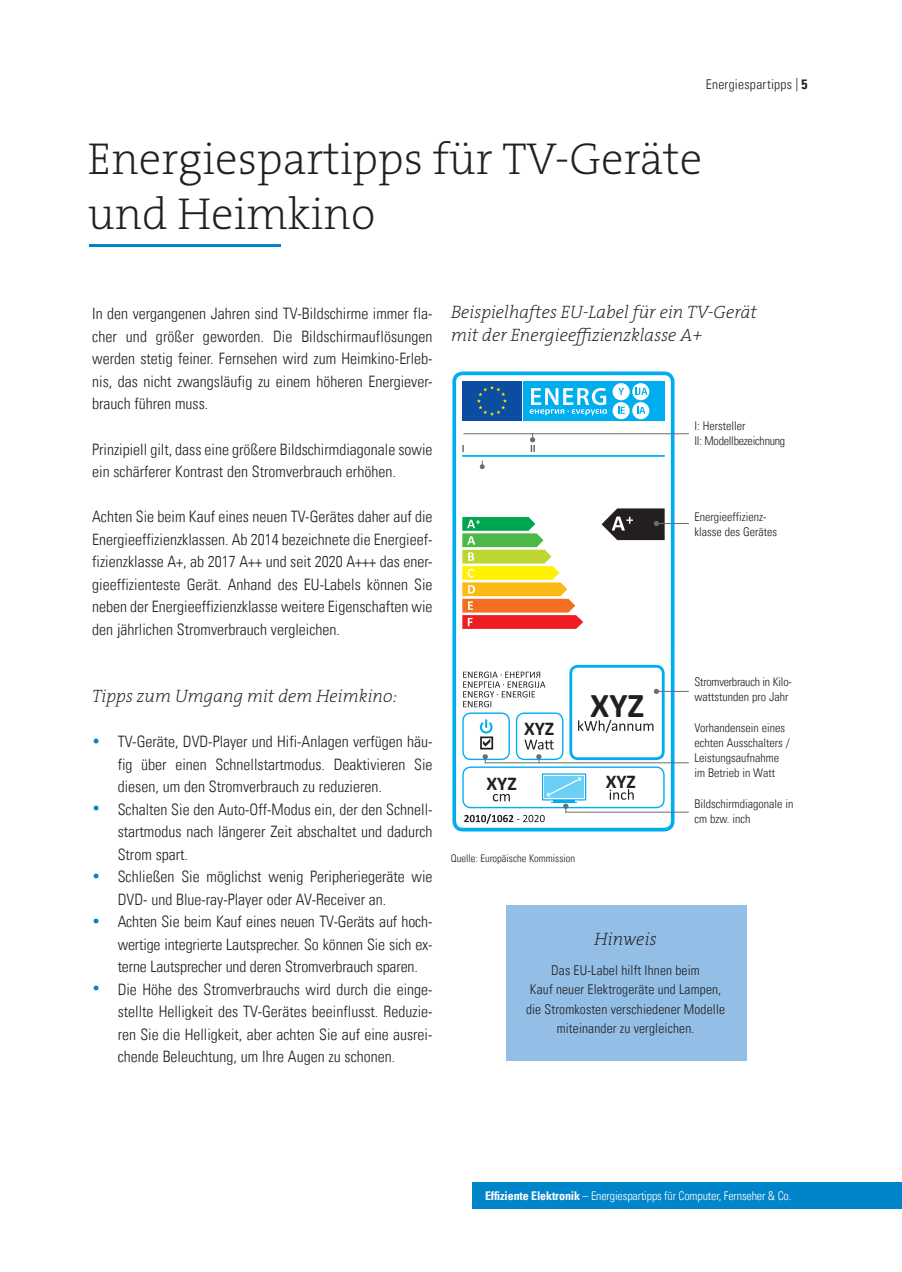
<style>
.page{position:relative;width:902px;height:1272px;background:#fff}
.page>*{position:absolute;margin:0;border:0;box-sizing:border-box;transform-origin:0 0}
.t1{font:45px/55.5px "The Serif HP2 Ex Lig";color:#231f20}
.t2{font:700 34.95px "Calibri";color:#231f20}
.t3{font:700 19.65px "Calibri";color:#231f20}
.t4{font:18px/22.5px "The Serif HP2 Ex Lig IT";color:#231f20}
.t5{font:300 condensed 15.75px/22.5px "Univers LT";color:#231f20;text-align:justify}
.t6{font:300 condensed 13.5px/19.5px "Univers LT";letter-spacing:.01em;color:#231f20;text-align:center}
.t7{font:300 condensed 12px/15px "Univers LT";color:#231f20}
.t8{font:300 condensed 12px/15px "Univers LT";letter-spacing:-.02em;color:#231f20}
.t9{font:300 condensed 12px "Univers LT";letter-spacing:-.01em;color:#fff}
.t10{font:11.25px "Calibri";color:#231f20}
.t11{font:300 condensed 10.5px "Univers LT";color:#231f20}
.s1{font-weight:700}
.s2{font-size:13.5px;color:#0084ca}
</style>
<div class="page">
<div style="left:472px;top:1182px;width:429px;height:27px;background:#0084ca"></div>
<hr style="left:89px;top:245px;width:192px;height:2px;background:#0084ca">
<div style="left:452px;top:371px;width:222px;height:460px;border:4px solid #00aeef;border-radius:9px"></div>
<div style="left:462px;top:381px;width:59px;height:40px;background:#0d4da1"></div>
<div style="left:523px;top:381px;width:141px;height:40px;background:#00aeef"></div>
<svg style="left:477px;top:386px;width:30px;height:30px"></svg>
<svg style="left:529px;top:388px;width:78px;height:27px"></svg>
<div style="left:612px;top:383px;width:17px;height:17px;background:#fff;border-radius:50%"></div>
<svg style="left:618px;top:388px;width:6px;height:7px"></svg>
<div style="left:632px;top:383px;width:17px;height:17px;background:#fff;border-radius:50%"></div>
<div style="left:612px;top:402px;width:17px;height:17px;background:#fff;border-radius:50%"></div>
<svg style="left:618px;top:407px;width:7px;height:7px"></svg>
<div style="left:632px;top:402px;width:17px;height:17px;background:#fff;border-radius:50%"></div>
<svg style="left:635px;top:388px;width:12px;height:7px"></svg>
<svg style="left:637px;top:407px;width:8px;height:7px"></svg>
<svg style="left:463px;top:671px;width:82px;height:36px"></svg>
<div style="left:462px;top:766px;width:202px;height:42px;border:1px solid #00aeef;border-radius:8px"></div>
<svg style="left:582px;top:774px;width:5px;height:27px"></svg>
<div style="left:542px;top:773px;width:44px;height:27px;border:1px solid #00aeef"></div>
<div style="left:544px;top:776px;width:39px;height:21px;background:#6bcff6"></div>
<div style="left:569px;top:665px;width:95px;height:95px;border:3px solid #00aeef;border-radius:7px"></div>
<div style="left:516px;top:712px;width:47px;height:48px;border:1px solid #00aeef;border-radius:8px"></div>
<svg style="left:609px;top:789px;width:24px;height:10px"></svg>
<svg style="left:578px;top:719px;width:75px;height:14px"></svg>
<hr style="left:462px;top:455px;width:202px;height:1px;background:#00aeef">
<div style="left:462px;top:712px;width:48px;height:48px;border:1px solid #00aeef;border-radius:8px"></div>
<div style="left:480px;top:736px;width:13px;height:13px;border:2px solid #231f20"></div>
<svg style="left:480px;top:719px;width:12px;height:27px"></svg>
<svg style="left:462px;top:517px;width:121px;height:112px"></svg>
<hr style="left:463px;top:433px;width:225px;height:1px;background:#6c6d70">
<svg style="left:479px;top:460px;width:5px;height:9px"></svg>
<svg style="left:530px;top:433px;width:5px;height:9px"></svg>
<hr style="left:484px;top:762px;width:204px;height:1px;background:#6c6d70">
<svg style="left:482px;top:754px;width:6px;height:9px"></svg>
<svg style="left:524px;top:739px;width:29px;height:24px"></svg>
<hr style="left:656px;top:523px;width:32px;height:1px;background:#6c6d70">
<svg style="left:601px;top:508px;width:63px;height:32px"></svg>
<hr style="left:656px;top:691px;width:32px;height:1px;background:#6c6d70">
<svg style="left:653px;top:688px;width:6px;height:6px"></svg>
<svg style="left:464px;top:777px;width:118px;height:46px"></svg>
<hr style="left:565px;top:811px;width:123px;height:1px;background:#6c6d70">
<div style="left:506px;top:905px;width:240px;height:156px;background:#93bee5"></div>
<p class="t6" style="left:705px;top:75px;width:103px">Energiespartipps | <span class="s1">5</span></p>
<h1 class="t1" style="left:88px;top:131px;width:616px">Energiespartipps für TV-Geräte und Heimkino</h1>
<p class="t5" style="left:92px;top:302px;width:342px">In den vergangenen Jahren sind TV-Bildschirme immer fla&shy;cher und größer geworden. Die Bildschirmauflösungen werden stetig feiner. Fernsehen wird zum Heimkino-Erleb&shy;nis, das nicht zwangsläufig zu einem höheren Energiever&shy;brauch führen muss.</p>
<p class="t5" style="left:92px;top:437px;width:342px">Prinzipiell gilt, dass eine größere Bildschirmdiagonale sowie ein schärferer Kontrast den Stromverbrauch erhöhen.</p>
<p class="t5" style="left:92px;top:505px;width:342px">Achten Sie beim Kauf eines neuen TV-Gerätes daher auf die Energieeffizienzklassen. Ab 2014 bezeichnete die Energieef&shy;fizienzklasse A+, ab 2017 A++ und seit 2020 A+++ das ener&shy;gieeffizienteste Gerät. Anhand des EU-Labels können Sie neben der Energieeffizienzklasse weitere Eigenschaften wie den jährlichen Stromverbrauch vergleichen.</p>
<p class="t4" style="left:92px;top:685px;width:307px">Tipps zum Umgang mit dem Heimkino:</p>
<p class="t5" style="left:118px;top:730px;width:316px;text-indent:-26px"><span class="s2">•</span> TV-Geräte, DVD-Player und Hifi-Anlagen verfügen häu&shy;fig über einen Schnellstartmodus. Deaktivieren Sie diesen, um den Stromverbrauch zu reduzieren.</p>
<p class="t5" style="left:118px;top:797px;width:316px;text-indent:-26px"><span class="s2">•</span> Schalten Sie den Auto-Off-Modus ein, der den Schnell&shy;startmodus nach längerer Zeit abschaltet und dadurch Strom spart.</p>
<p class="t5" style="left:118px;top:865px;width:316px;text-indent:-26px"><span class="s2">•</span> Schließen Sie möglichst wenig Peripheriegeräte wie<br>DVD- und Blue-ray-Player oder AV-Receiver an.</p>
<p class="t5" style="left:118px;top:910px;width:316px;text-indent:-26px"><span class="s2">•</span> Achten Sie beim Kauf eines neuen TV-Geräts auf hoch&shy;wertige integrierte Lautsprecher. So können Sie sich ex&shy;terne Lautsprecher und deren Stromverbrauch sparen.</p>
<p class="t5" style="left:118px;top:977px;width:316px;text-indent:-26px"><span class="s2">•</span> Die Höhe des Stromverbrauchs wird durch die einge&shy;stellte Helligkeit des TV-Gerätes beeinflusst. Reduzie&shy;ren Sie die Helligkeit, aber achten Sie auf eine ausrei&shy;chende Beleuchtung, um Ihre Augen zu schonen.</p>
<p class="t4" style="left:451px;top:301px;width:307px">Beispielhaftes EU-Label für ein TV-Gerät mit der Energieeffizienzklasse A+</p>
<p class="t10" style="left:462px;top:441px;width:4px">I</p>
<p class="t10" style="left:530px;top:441px;width:7px">II</p>
<p class="t8" style="left:694px;top:418px;width:92px">I: Hersteller<br>II: Modellbezeichnung</p>
<p class="t7" style="left:694px;top:509px;width:84px">Energieeffizienz&shy;klasse des Gerätes</p>
<p class="t3" style="left:524px;top:716px;width:32px">XYZ</p>
<h2 class="t2" style="left:590px;top:682px;width:55px">XYZ</h2>
<p class="t3" style="left:486px;top:771px;width:32px">XYZ</p>
<p class="t3" style="left:605px;top:769px;width:32px">XYZ</p>
<p class="t11" style="left:451px;top:852px;width:126px">Quelle: Europäische Kommission</p>
<p class="t8" style="left:694px;top:674px;width:99px">Stromverbrauch in Kilo&shy;wattstunden pro Jahr</p>
<p class="t7" style="left:694px;top:720px;width:97px">Vorhandensein eines echten Ausschalters /<br>Leistungsaufnahme im Betrieb in Watt</p>
<p class="t7" style="left:694px;top:796px;width:100px">Bildschirmdiagonale in cm bzw. inch</p>
<p class="t4" style="left:594px;top:927px;width:64px">Hinweis</p>
<p class="t6" style="left:526px;top:960px;width:201px">Das EU-Label hilft Ihnen beim<br>Kauf neuer Elektrogeräte und Lampen, die Stromkosten verschiedener Modelle miteinander zu vergleichen.</p>
<p class="t9" style="left:485px;top:1188px;width:308px"><span class="s1">Effiziente Elektronik</span> – Energiespartipps für Computer, Fernseher &amp; Co.</p>
</div>
